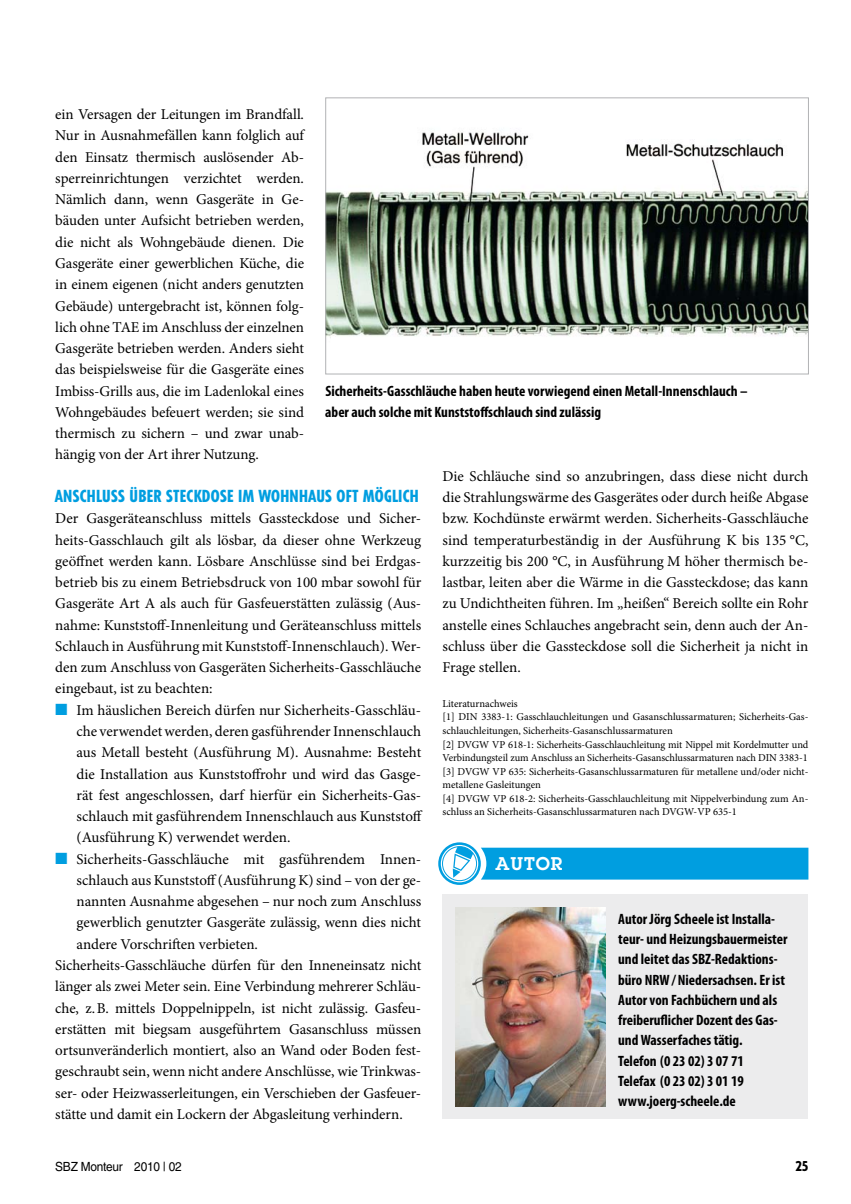
<style>
.page{position:relative;width:851px;height:1204px;background:#fff}
.page>*{position:absolute;margin:0;border:0;box-sizing:border-box;transform-origin:0 0}
.t1{font:600 18px "Lubalin Graph Std";color:#fff}
.t2{font:800 condensed 16.5px "Tempo Std";letter-spacing:.02em;color:#009ee0}
.t3{font:15px/21.3px "Minion Pro";letter-spacing:-.005em;color:#000;text-align:justify}
.t4{font:700 condensed 15px/20.2px "Myriad Pro";color:#000}
.t5{font:800 condensed 13.5px "Tempo Std";color:#000}
.t6{font:12.6px "Helvetica LT Std";letter-spacing:-.02em;color:#000;scale:.94 1}
.t7{font:10.5px/13.5px "Minion Pro";letter-spacing:-.005em;color:#000}
.s1{color:#009ee0}
</style>
<div class="page">
<svg style="left:439px;top:843px;width:40px;height:40px"></svg>
<div style="left:438px;top:842px;width:42px;height:42px;border:3px solid #009ee0;border-radius:50%"></div>
<div style="left:442px;top:846px;width:35px;height:35px;border:1px solid #009ee0;border-radius:50%"></div>
<div style="left:442px;top:894px;width:366px;height:224px;background:#ececed"></div>
<img style="left:327px;top:132px;width:479px;height:206px">
<div style="left:325px;top:97px;width:483px;height:277px;border:1px solid #b1b2b4"></div>
<svg style="left:452px;top:846px;width:356px;height:33px;background:#1ba8e3"></svg>
<img style="left:455px;top:907px;width:150px;height:199px">
<p class="t3" style="left:55px;top:104px;width:250px">ein Versagen der Leitungen im Brandfall.<br>Nur in Ausnahmefällen kann folglich auf den Einsatz thermisch auslösender Ab&shy;sperreinrichtungen verzichtet werden.<br>Nämlich dann, wenn Gasgeräte in Ge&shy;bäuden unter Aufsicht betrieben werden, die nicht als Wohngebäude dienen. Die Gasgeräte einer gewerblichen Küche, die in einem eigenen (nicht anders genutzten Gebäude) untergebracht ist, können folg&shy;lich ohne TAE im Anschluss der einzelnen Gasgeräte betrieben werden. Anders sieht das beispielsweise für die Gasgeräte eines Imbiss-Grills aus, die im Ladenlokal eines Wohngebäudes befeuert werden; sie sind thermisch zu sichern – und zwar unab&shy;hängig von der Art ihrer Nutzung.</p>
<p class="t2" style="left:55px;top:485px;width:365px">ANSCHLUSS ÜBER STECKDOSE IM WOHNHAUS OFT MÖGLICH</p>
<p class="t3" style="left:55px;top:508px;width:367px">Der Gasgeräteanschluss mittels Gassteckdose und Sicher&shy;heits-Gasschlauch gilt als lösbar, da dieser ohne Werkzeug geöffnet werden kann. Lösbare Anschlüsse sind bei Erdgas&shy;betrieb bis zu einem Betriebsdruck von 100 mbar sowohl für Gasgeräte Art A als auch für Gasfeuerstätten zulässig (Aus&shy;nahme: Kunststoff-Innenleitung und Geräteanschluss mittels Schlauch in Ausführung mit Kunststoff-Innenschlauch). Wer&shy;den zum Anschluss von Gasgeräten Sicherheits-Gasschläuche eingebaut, ist zu beachten:</p>
<p class="t3" style="left:77px;top:699px;width:347px;text-indent:-21px"><span class="s1">■</span> Im häuslichen Bereich dürfen nur Sicherheits-Gasschläu&shy;che verwendet werden, deren gasführender Innenschlauch aus Metall besteht (Ausführung M). Ausnahme: Besteht die Installation aus Kunststoffrohr und wird das Gasge&shy;rät fest angeschlossen, darf hierfür ein Sicherheits-Gas&shy;schlauch mit gasführendem Innenschlauch aus Kunststoff (Ausführung K) verwendet werden.</p>
<p class="t3" style="left:55px;top:848px;width:367px"><span class="s1">■</span> Sicherheits-Gasschläuche mit gasführendem Innen-</p>
<p class="t3" style="left:77px;top:869px;width:346px">schlauch aus Kunststoff (Ausführung K) sind – von der ge-</p>
<p class="t3" style="left:77px;top:890px;width:346px">nannten Ausnahme abgesehen – nur noch zum Anschluss</p>
<p class="t3" style="left:77px;top:912px;width:346px">gewerblich genutzter Gasgeräte zulässig, wenn dies nicht</p>
<p class="t3" style="left:77px;top:933px;width:183px">andere Vorschriften verbieten.</p>
<p class="t3" style="left:55px;top:954px;width:367px">Sicherheits-Gasschläuche dürfen für den Inneneinsatz nicht</p>
<p class="t3" style="left:55px;top:975px;width:367px">länger als zwei Meter sein. Eine Verbindung mehrerer Schläu-</p>
<p class="t3" style="left:55px;top:997px;width:367px">che, z.B. mittels Doppelnippeln, ist nicht zulässig. Gasfeu-</p>
<p class="t3" style="left:55px;top:1018px;width:367px">erstätten mit biegsam ausgeführtem Gasanschluss müssen</p>
<p class="t3" style="left:55px;top:1039px;width:367px">ortsunveränderlich montiert, also an Wand oder Boden fest-</p>
<p class="t3" style="left:55px;top:1060px;width:367px">geschraubt sein, wenn nicht andere Anschlüsse, wie Trinkwas-</p>
<p class="t3" style="left:55px;top:1082px;width:367px">ser- oder Heizwasserleitungen, ein Verschieben der Gasfeuer-</p>
<p class="t3" style="left:55px;top:1103px;width:349px">stätte und damit ein Lockern der Abgasleitung verhindern.</p>
<p class="t4" style="left:325px;top:379px;width:423px;line-height:21.3px">Sicherheits-Gasschläuche haben heute vorwiegend einen Metall-Innenschlauch – aber auch solche mit Kunststoffschlauch sind zulässig</p>
<p class="t3" style="left:442px;top:465px;width:367px">Die Schläuche sind so anzubringen, dass diese nicht durch die Strahlungswärme des Gasgerätes oder durch heiße Abgase bzw. Kochdünste erwärmt werden. Sicherheits-Gasschläuche sind temperaturbeständig in der Ausführung K bis 135 °C, kurzzeitig bis 200 °C, in Ausführung M höher thermisch be&shy;lastbar, leiten aber die Wärme in die Gassteckdose; das kann zu Undichtheiten führen. Im „heißen“ Bereich sollte ein Rohr anstelle eines Schlauches angebracht sein, denn auch der An&shy;schluss über die Gassteckdose soll die Sicherheit ja nicht in Frage stellen.</p>
<p class="t7" style="left:442px;top:697px;width:367px">Literaturnachweis<br>[1] DIN 3383-1: Gasschlauchleitungen und Gasanschlussarmaturen; Sicherheits-Gas&shy;schlauchleitungen, Sicherheits-Gasanschlussarmaturen<br>[2] DVGW VP 618-1: Sicherheits-Gasschlauchleitung mit Nippel mit Kordelmutter und Verbindungsteil zum Anschluss an Sicherheits-Gasanschlussarmaturen nach DIN 3383-1 [3] DVGW VP 635: Sicherheits-Gasanschlussarmaturen für metallene und/oder nicht&shy;metallene Gasleitungen<br>[4] DVGW VP 618-2: Sicherheits-Gasschlauchleitung mit Nippelverbindung zum An&shy;schluss an Sicherheits-Gasanschlussarmaturen nach DVGW-VP 635-1</p>
<p class="t1" style="left:495px;top:851px;width:67px">AUTOR</p>
<p class="t4" style="left:618px;top:908px;width:171px">Autor Jörg Scheele ist Installa&shy;teur- und Heizungsbauermeister und leitet das SBZ-Redaktions&shy;büro NRW/ N iedersachsen. Er ist<br>Autor von Fachbüchern und als freiberuflicher Dozent des Gas&shy;und Wasserfaches tätig.<br>Telefon (0 23 02) 3 07 71<br>Telefax (0 23 02) 3 01 19 www.joerg-scheele.de</p>
<p class="t6" style="left:55px;top:1158px;width:136px">SBZ Monteur 2010 | 02</p>
<p class="t5" style="left:795px;top:1157px;width:14px">25</p>
</div>
